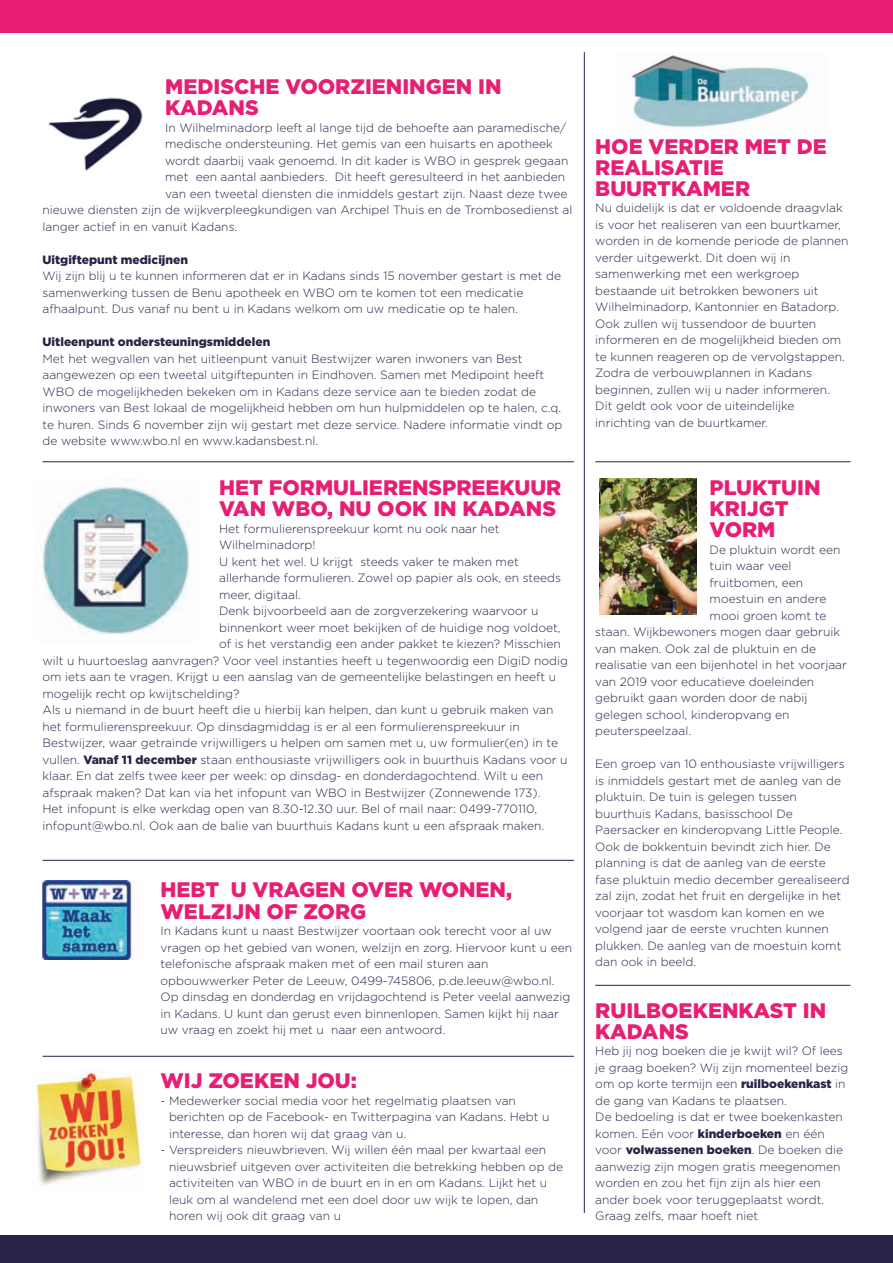
<style>
.page{position:relative;width:893px;height:1263px;background:#fff}
.page>*{position:absolute;margin:0;border:0;box-sizing:border-box;transform-origin:0 0}
.t1{font:900 21px/21px "Gotham";color:#e71e73}
.t2{font:300 12px/16.5px "Gotham";color:#272447}
.t3{font:900 12px "Gotham";color:#272447}
.s1{font-weight:900}
</style>
<div class="page">
<img style="left:43px;top:881px;width:94px;height:79px">
<div style="left:0;top:1236px;width:893px;height:27px;background:#272447"></div>
<div style="left:0;top:0;width:893px;height:33px;background:#e71e73"></div>
<img style="left:628px;top:55px;width:181px;height:73px">
<img style="left:599px;top:478px;width:98px;height:136px">
<img style="left:48px;top:97px;width:95px;height:74px">
<img style="left:42px;top:487px;width:147px;height:147px">
<img style="left:35px;top:1071px;width:108px;height:114px">
<hr style="left:43px;top:461px;width:531px;height:1px;background:#272447">
<hr style="left:584px;top:52px;width:1px;height:1161px;background:#272447">
<hr style="left:595px;top:461px;width:255px;height:1px;background:#272447">
<hr style="left:43px;top:860px;width:531px;height:1px;background:#272447">
<hr style="left:43px;top:1056px;width:531px;height:1px;background:#272447">
<hr style="left:595px;top:985px;width:255px;height:1px;background:#272447">
<h1 class="t1" style="left:165px;top:76px;width:338px">MEDISCHE VOORZIENINGEN IN<br>KADANS</h1>
<p class="t2" style="left:165px;top:119px;width:402px">In Wilhelminadorp leeft al lange tijd de behoefte aan paramedische/</p>
<p class="t2" style="left:165px;top:135px;width:389px">medische ondersteuning. Het gemis van een huisarts en apotheek</p>
<p class="t2" style="left:165px;top:152px;width:405px">wordt daarbij vaak genoemd. In dit kader is WBO in gesprek gegaan</p>
<p class="t2" style="left:165px;top:168px;width:401px">met een aantal aanbieders. Dit heeft geresulteerd in het aanbieden</p>
<p class="t2" style="left:165px;top:185px;width:404px">van een tweetal diensten die inmiddels gestart zijn. Naast deze twee</p>
<p class="t2" style="left:43px;top:201px;width:531px">nieuwe diensten zijn de wijkverpleegkundigen van Archipel Thuis en de Trombosedienst al</p>
<p class="t2" style="left:43px;top:218px;width:196px">langer actief in en vanuit Kadans.</p>
<p class="t3" style="left:43px;top:251px;width:147px">Uitgiftepunt medicijnen</p>
<p class="t2" style="left:43px;top:267px;width:520px">Wij zijn blij u te kunnen informeren dat er in Kadans sinds 15 november gestart is met de samenwerking tussen de Benu apotheek en WBO om te komen tot een medicatie afhaalpunt. Dus vanaf nu bent u in Kadans welkom om uw medicatie op te halen.</p>
<p class="t3" style="left:43px;top:334px;width:229px">Uitleenpunt ondersteuningsmiddelen</p>
<p class="t2" style="left:43px;top:350px;width:521px">Met het wegvallen van het uitleenpunt vanuit Bestwijzer waren inwoners van Best aangewezen op een tweetal uitgiftepunten in Eindhoven. Samen met Medipoint heeft WBO de mogelijkheden bekeken om in Kadans deze service aan te bieden zodat de inwoners van Best lokaal de mogelijkheid hebben om hun hulpmiddelen op te halen, c.q. te huren. Sinds 6 november zijn wij gestart met deze service. Nadere informatie vindt op de website www.wbo.nl en www.kadansbest.nl.</p>
<h1 class="t1" style="left:219px;top:477px;width:344px">HET FORMULIERENSPREEKUUR<br>VAN WBO, NU OOK IN KADANS</h1>
<p class="t2" style="left:219px;top:520px;width:282px">Het formulierenspreekuur komt nu ook naar het</p>
<p class="t2" style="left:219px;top:536px;width:98px">Wilhelminadorp!</p>
<p class="t2" style="left:219px;top:553px;width:301px">U kent het wel. U krijgt steeds vaker te maken met</p>
<p class="t2" style="left:219px;top:569px;width:343px">allerhande formulieren. Zowel op papier als ook, en steeds</p>
<p class="t2" style="left:219px;top:586px;width:83px">meer, digitaal.</p>
<p class="t2" style="left:219px;top:602px;width:321px">Denk bijvoorbeeld aan de zorgverzekering waarvoor u</p>
<p class="t2" style="left:219px;top:619px;width:343px">binnenkort weer moet bekijken of de huidige nog voldoet,</p>
<p class="t2" style="left:219px;top:635px;width:343px">of is het verstandig een ander pakket te kiezen? Misschien</p>
<p class="t2" style="left:43px;top:652px;width:527px">wilt u huurtoeslag aanvragen? Voor veel instanties heeft u tegenwoordig een DigiD nodig</p>
<p class="t2" style="left:43px;top:668px;width:515px">om iets aan te vragen. Krijgt u een aanslag van de gemeentelijke belastingen en heeft u</p>
<p class="t2" style="left:43px;top:685px;width:198px">mogelijk recht op kwijtschelding?</p>
<p class="t2" style="left:43px;top:701px;width:512px">Als u niemand in de buurt heeft die u hierbij kan helpen, dan kunt u gebruik maken van</p>
<p class="t2" style="left:43px;top:718px;width:479px">het formulierenspreekuur. Op dinsdagmiddag is er al een formulierenspreekuur in</p>
<p class="t2" style="left:43px;top:734px;width:517px">Bestwijzer, waar getrainde vrijwilligers u helpen om samen met u, uw formulier(en) in te</p>
<p class="t2" style="left:43px;top:751px;width:527px">vullen. <span class="s1">Vanaf 11 december</span> staan enthousiaste vrijwilligers ook in buurthuis Kadans voor u</p>
<p class="t2" style="left:43px;top:767px;width:502px">klaar. En dat zelfs twee keer per week: op dinsdag- en donderdagochtend. Wilt u een</p>
<p class="t2" style="left:43px;top:784px;width:499px">afspraak maken? Dat kan via het infopunt van WBO in Bestwijzer (Zonnewende 173).</p>
<p class="t2" style="left:43px;top:800px;width:496px">Het infopunt is elke werkdag open van 8.30-12.30 uur. Bel of mail naar: 0499-770110,</p>
<p class="t2" style="left:43px;top:817px;width:503px">infopunt@wbo.nl. Ook aan de balie van buurthuis Kadans kunt u een afspraak maken.</p>
<h1 class="t1" style="left:161px;top:879px;width:353px">HEBT U VRAGEN OVER WONEN,<br>WELZIJN OF ZORG</h1>
<p class="t2" style="left:161px;top:922px;width:413px">In Kadans kunt u naast Bestwijzer voortaan ook terecht voor al uw vragen op het gebied van wonen, welzijn en zorg. Hiervoor kunt u een telefonische afspraak maken met of een mail sturen aan opbouwwerker Peter de Leeuw, 0499-745806, p.de.leeuw@wbo.nl.<br>Op dinsdag en donderdag en vrijdagochtend is Peter veelal aanwezig in Kadans. U kunt dan gerust even binnenlopen. Samen kijkt hij naar uw vraag en zoekt hij met u naar een antwoord.</p>
<h1 class="t1" style="left:161px;top:1070px;width:198px">WIJ ZOEKEN JOU:</h1>
<p class="t2" style="left:169px;top:1092px;width:382px;text-indent:-8px">- Medewerker social media voor het regelmatig plaatsen van berichten op de Facebook- en Twitterpagina van Kadans. Hebt u interesse, dan horen wij dat graag van u.</p>
<p class="t2" style="left:169px;top:1141px;width:396px;text-indent:-8px">- Verspreiders nieuwbrieven. Wij willen één maal per kwartaal een nieuwsbrief uitgeven over activiteiten die betrekking hebben op de activiteiten van WBO in de buurt en in en om Kadans. Lijkt het u leuk om al wandelend met een doel door uw wijk te lopen, dan horen wij ook dit graag van u</p>
<h1 class="t1" style="left:595px;top:136px;width:233px">HOE VERDER MET DE<br>REALISATIE<br>BUURTKAMER</h1>
<p class="t2" style="left:595px;top:200px;width:255px">Nu duidelijk is dat er voldoende draagvlak is voor het realiseren van een buurtkamer, worden in de komende periode de plannen verder uitgewerkt. Dit doen wij in samenwerking met een werkgroep bestaande uit betrokken bewoners uit Wilhelminadorp, Kantonnier en Batadorp.<br>Ook zullen wij tussendoor de buurten informeren en de mogelijkheid bieden om te kunnen reageren op de vervolgstappen.<br>Zodra de verbouwplannen in Kadans beginnen, zullen wij u nader informeren.<br>Dit geldt ook voor de uiteindelijke inrichting van de buurtkamer.</p>
<h1 class="t1" style="left:710px;top:477px;width:112px">PLUKTUIN<br>KRIJGT<br>VORM</h1>
<p class="t2" style="left:710px;top:541px;width:132px">De pluktuin wordt een</p>
<p class="t2" style="left:710px;top:557px;width:83px">tuin waar veel</p>
<p class="t2" style="left:710px;top:574px;width:95px">fruitbomen, een</p>
<p class="t2" style="left:710px;top:590px;width:118px">moestuin en andere</p>
<p class="t2" style="left:710px;top:607px;width:118px">mooi groen komt te</p>
<p class="t2" style="left:595px;top:623px;width:246px">staan. Wijkbewoners mogen daar gebruik</p>
<p class="t2" style="left:595px;top:640px;width:222px">van maken. Ook zal de pluktuin en de</p>
<p class="t2" style="left:595px;top:656px;width:253px">realisatie van een bijenhotel in het voorjaar</p>
<p class="t2" style="left:595px;top:673px;width:220px">van 2019 voor educatieve doeleinden</p>
<p class="t2" style="left:595px;top:689px;width:214px">gebruikt gaan worden door de nabij</p>
<p class="t2" style="left:595px;top:706px;width:196px">gelegen school, kinderopvang en</p>
<p class="t2" style="left:595px;top:722px;width:97px">peuterspeelzaal.</p>
<p class="t2" style="left:595px;top:755px;width:256px">Een groep van 10 enthousiaste vrijwilligers is inmiddels gestart met de aanleg van de pluktuin. De tuin is gelegen tussen buurthuis Kadans, basisschool De Paersacker en kinderopvang Little People.<br>Ook de bokkentuin bevindt zich hier. De planning is dat de aanleg van de eerste fase pluktuin medio december gerealiseerd zal zijn, zodat het fruit en dergelijke in het voorjaar tot wasdom kan komen en we volgend jaar de eerste vruchten kunnen plukken. De aanleg van de moestuin komt dan ook in beeld.</p>
<h1 class="t1" style="left:595px;top:999px;width:232px">RUILBOEKENKAST IN<br>KADANS</h1>
<p class="t2" style="left:595px;top:1042px;width:254px">Heb jij nog boeken die je kwijt wil? Of lees je graag boeken? Wij zijn momenteel bezig om op korte termijn een <span class="s1">ruilboekenkast</span> in de gang van Kadans te plaatsen.<br>De bedoeling is dat er twee boekenkasten komen. Eén voor <span class="s1">kinderboeken</span> en één voor <span class="s1">volwassenen boeken</span>. De boeken die aanwezig zijn mogen gratis meegenomen worden en zou het fijn zijn als hier een ander boek voor teruggeplaatst wordt.<br>Graag zelfs, maar hoeft niet</p>
</div>
